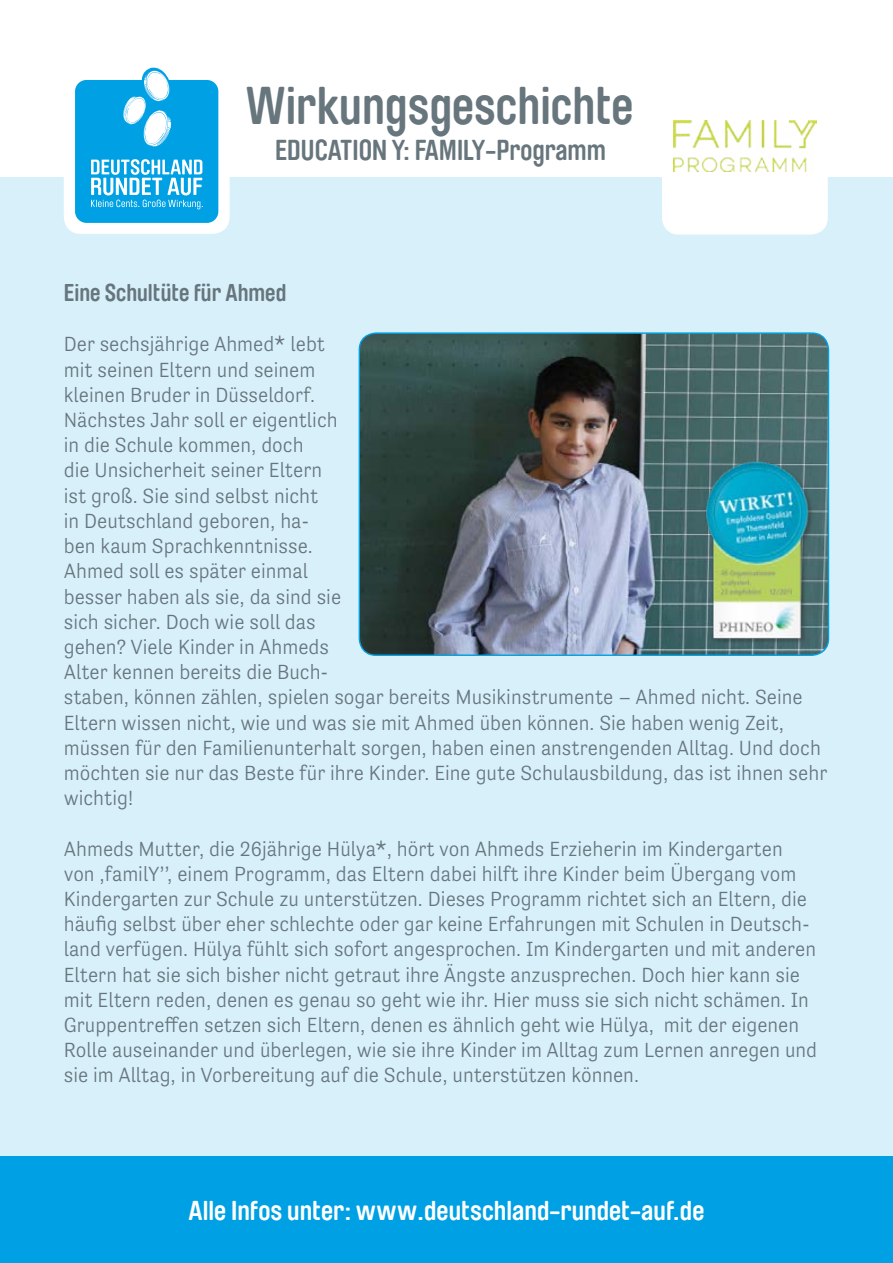
<style>
.page{position:relative;width:893px;height:1263px;background:#fff}
.page>*{position:absolute;margin:0;border:0;box-sizing:border-box;transform-origin:0 0}
.t1{font:700 52.5px "Brauer Neue";color:#67757d;scale:.94 1}
.t2{font:700 28.5px "Brauer Neue";color:#67757d;scale:.94 1}
.t3{font:700 27px "Brauer Neue";color:#fff}
.t4{font:700 24px "Brauer Neue";color:#67757d}
.t5{font:300 21px/25.2px "Tenso";color:#67757d}
</style>
<div class="page">
<div style="left:0;top:177px;width:893px;height:1020px;background:#d7f0fa"></div>
<div style="left:662px;top:68px;width:166px;height:167px;background:#fff;border-radius:17px"></div>
<div style="left:0;top:1157px;width:893px;height:106px;background:#00a0e4"></div>
<div style="left:64px;top:68px;width:166px;height:166px;background:#fff;border-radius:17px"></div>
<svg style="left:75px;top:68px;width:143px;height:155px"></svg>
<img style="left:359px;top:333px;width:469px;height:322px">
<img style="left:697px;top:460px;width:122px;height:183px">
<img style="left:673px;top:120px;width:143px;height:51px">
<h1 class="t1" style="left:246px;top:75px;width:414px">Wirkungsgeschichte</h1>
<h2 class="t2" style="left:275px;top:133px;width:353px">EDUCATION Y: FAMILY-Programm</h2>
<p class="t4" style="left:64px;top:279px;width:224px">Eine Schultüte für Ahmed</p>
<p class="t5" style="left:64px;top:332px;width:765px">Der sechsjährige Ahmed* lebt<br>mit seinen Eltern und seinem<br>kleinen Bruder in Düsseldorf.<br>Nächstes Jahr soll er eigentlich<br>in die Schule kommen, doch<br>die Unsicherheit seiner Eltern<br>ist groß. Sie sind selbst nicht<br>in Deutschland geboren, ha-<br>ben kaum Sprachkenntnisse.<br>Ahmed soll es später einmal<br>besser haben als sie, da sind sie<br>sich sicher. Doch wie soll das<br>gehen? Viele Kinder in Ahmeds<br>Alter kennen bereits die Buch-<br>staben, können zählen, spielen sogar bereits Musikinstrumente – Ahmed nicht. Seine Eltern wissen nicht, wie und was sie mit Ahmed üben können. Sie haben wenig Zeit, müssen für den Familienunterhalt sorgen, haben einen anstrengenden Alltag. Und doch möchten sie nur das Beste für ihre Kinder. Eine gute Schulausbildung, das ist ihnen sehr wichtig!</p>
<p class="t5" style="left:64px;top:836px;width:755px">Ahmeds Mutter, die 26jährige Hülya*, hört von Ahmeds Erzieherin im Kindergarten von ‚familY’’, einem Programm, das Eltern dabei hilft ihre Kinder beim Übergang vom Kindergarten zur Schule zu unterstützen. Dieses Programm richtet sich an Eltern, die häufig selbst über eher schlechte oder gar keine Erfahrungen mit Schulen in Deutsch&shy;land verfügen. Hülya fühlt sich sofort angesprochen. Im Kindergarten und mit anderen Eltern hat sie sich bisher nicht getraut ihre Ängste anzusprechen. Doch hier kann sie mit Eltern reden, denen es genau so geht wie ihr. Hier muss sie sich nicht schämen. In Gruppentreffen setzen sich Eltern, denen es ähnlich geht wie Hülya, mit der eigenen Rolle auseinander und überlegen, wie sie ihre Kinder im Alltag zum Lernen anregen und sie im Alltag, in Vorbereitung auf die Schule, unterstützen können.</p>
<p class="t3" style="left:189px;top:1195px;width:517px">Alle Infos unter: www.deutschland-rundet-auf.de</p>
</div>
